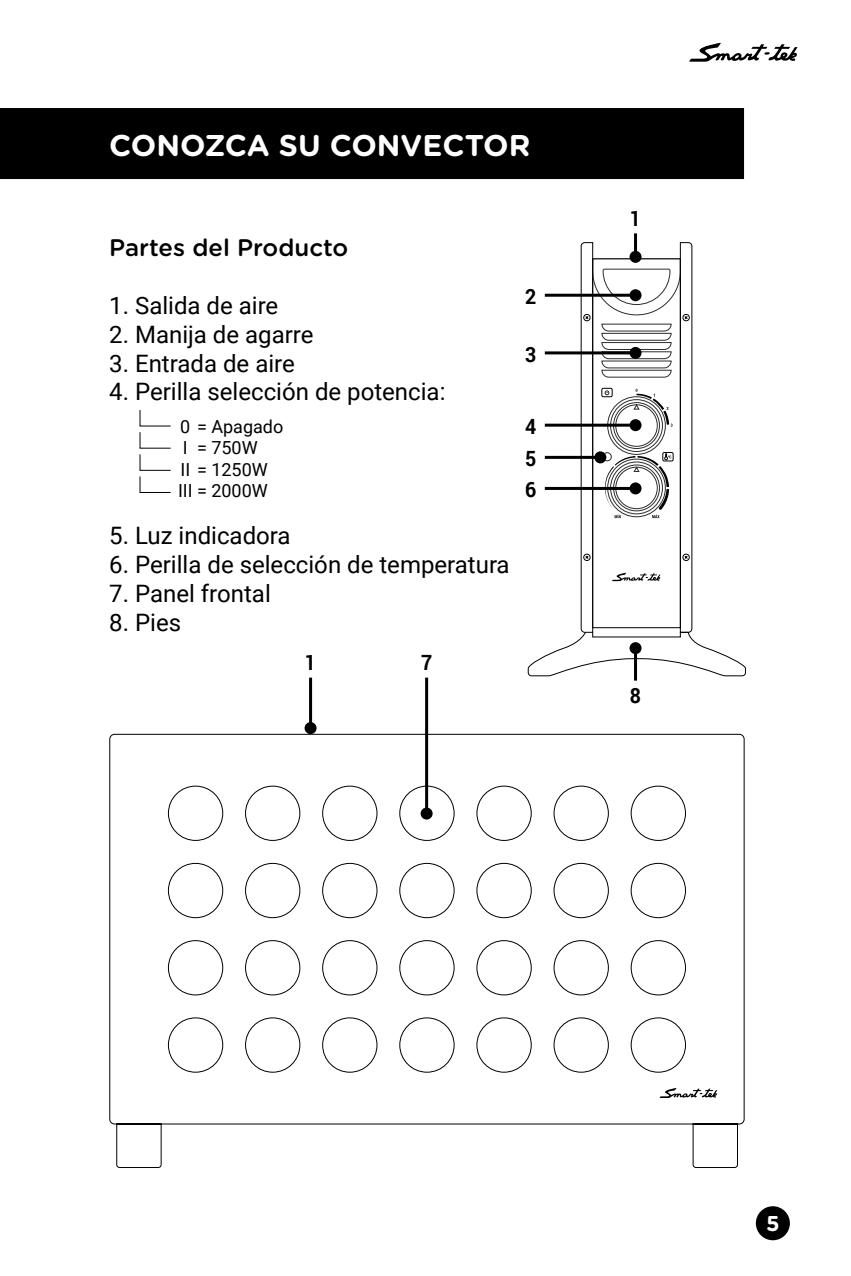
<style>
.page{position:relative;width:851px;height:1276px;background:#fff}
.page>*{position:absolute;margin:0;border:0;box-sizing:border-box;transform-origin:0 0}
.t1{font:700 30px "Gotham Rounded";color:#fff}
.t2{font:24px "Roboto";color:#000}
.t3{font:500 24px "Gotham Rounded";color:#000}
.t4{font:700 21.3px "Gotham Rounded";color:#fff}
.t5{font:700 21px "Roboto";color:#000;scale:.93 1}
.t6{font:18px/21.6px "Roboto";color:#000}
</style>
<div class="page">
<svg style="left:689px;top:43px;width:108px;height:19px"></svg>
<div style="left:755px;top:1206px;width:34px;height:34px;background:#000;border-radius:50%"></div>
<svg style="left:580px;top:242px;width:112px;height:389px"></svg>
<svg style="left:583px;top:552px;width:8px;height:10px"></svg>
<svg style="left:584px;top:258px;width:105px;height:260px"></svg>
<svg style="left:682px;top:552px;width:8px;height:10px"></svg>
<svg style="left:109px;top:631px;width:637px;height:537px"></svg>
<div style="left:0;top:108px;width:744px;height:71px;background:#000"></div>
<hr style="left:425px;top:677px;width:3px;height:136px;background:#000">
<div style="left:420px;top:807px;width:12px;height:12px;background:#000;border-radius:50%"></div>
<hr style="left:309px;top:677px;width:3px;height:51px;background:#000">
<div style="left:304px;top:722px;width:12px;height:12px;background:#000;border-radius:50%"></div>
<hr style="left:634px;top:648px;width:3px;height:32px;background:#000">
<div style="left:629px;top:642px;width:12px;height:12px;background:#000;border-radius:50%"></div>
<hr style="left:544px;top:294px;width:91px;height:3px;background:#000">
<div style="left:629px;top:289px;width:12px;height:12px;background:#000;border-radius:50%"></div>
<hr style="left:544px;top:351px;width:91px;height:3px;background:#000">
<div style="left:629px;top:347px;width:12px;height:12px;background:#000;border-radius:50%"></div>
<hr style="left:544px;top:424px;width:91px;height:3px;background:#000">
<div style="left:629px;top:419px;width:12px;height:12px;background:#000;border-radius:50%"></div>
<hr style="left:544px;top:487px;width:91px;height:3px;background:#000">
<div style="left:629px;top:482px;width:12px;height:12px;background:#000;border-radius:50%"></div>
<hr style="left:544px;top:456px;width:56px;height:3px;background:#000">
<div style="left:594px;top:451px;width:12px;height:12px;background:#000;border-radius:50%"></div>
<hr style="left:634px;top:233px;width:3px;height:24px;background:#000">
<div style="left:629px;top:251px;width:12px;height:12px;background:#000;border-radius:50%"></div>
<svg style="left:139px;top:410px;width:32px;height:83px"></svg>
<p class="t1" style="left:109px;top:123px;width:422px">CONOZCA SU CONVECTOR</p>
<p class="t3" style="left:109px;top:231px;width:240px">Partes del Producto</p>
<p class="t2" style="left:109px;top:289px;width:170px">1. Salida de aire</p>
<p class="t2" style="left:109px;top:317px;width:206px">2. Manija de agarre</p>
<p class="t2" style="left:109px;top:346px;width:187px">3. Entrada de aire</p>
<p class="t2" style="left:109px;top:375px;width:337px">4. Perilla selección de potencia:</p>
<p class="t6" style="left:178px;top:415px;width:107px">0 = Apagado<br>I<br>II = 1250W<br>III = 2000W</p>
<p class="t6" style="left:197px;top:436px;width:62px">= 750W</p>
<p class="t2" style="left:109px;top:519px;width:183px">5. Luz indicadora</p>
<p class="t2" style="left:109px;top:548px;width:402px">6. Perilla de selección de temperatura</p>
<p class="t2" style="left:109px;top:577px;width:163px">7. Panel frontal</p>
<p class="t2" style="left:109px;top:605px;width:73px">8. Pies</p>
<p class="t5" style="left:305px;top:648px;width:14px">1</p>
<p class="t5" style="left:421px;top:648px;width:14px">7</p>
<p class="t5" style="left:525px;top:282px;width:14px">2</p>
<p class="t5" style="left:525px;top:339px;width:14px">3</p>
<p class="t5" style="left:525px;top:412px;width:14px">4</p>
<p class="t5" style="left:525px;top:444px;width:14px">5</p>
<p class="t5" style="left:525px;top:475px;width:14px">6</p>
<p class="t5" style="left:629px;top:204px;width:14px">1</p>
<p class="t5" style="left:629px;top:680px;width:14px">8</p>
<p class="t4" style="left:766px;top:1207px;width:15px">5</p>
</div>
